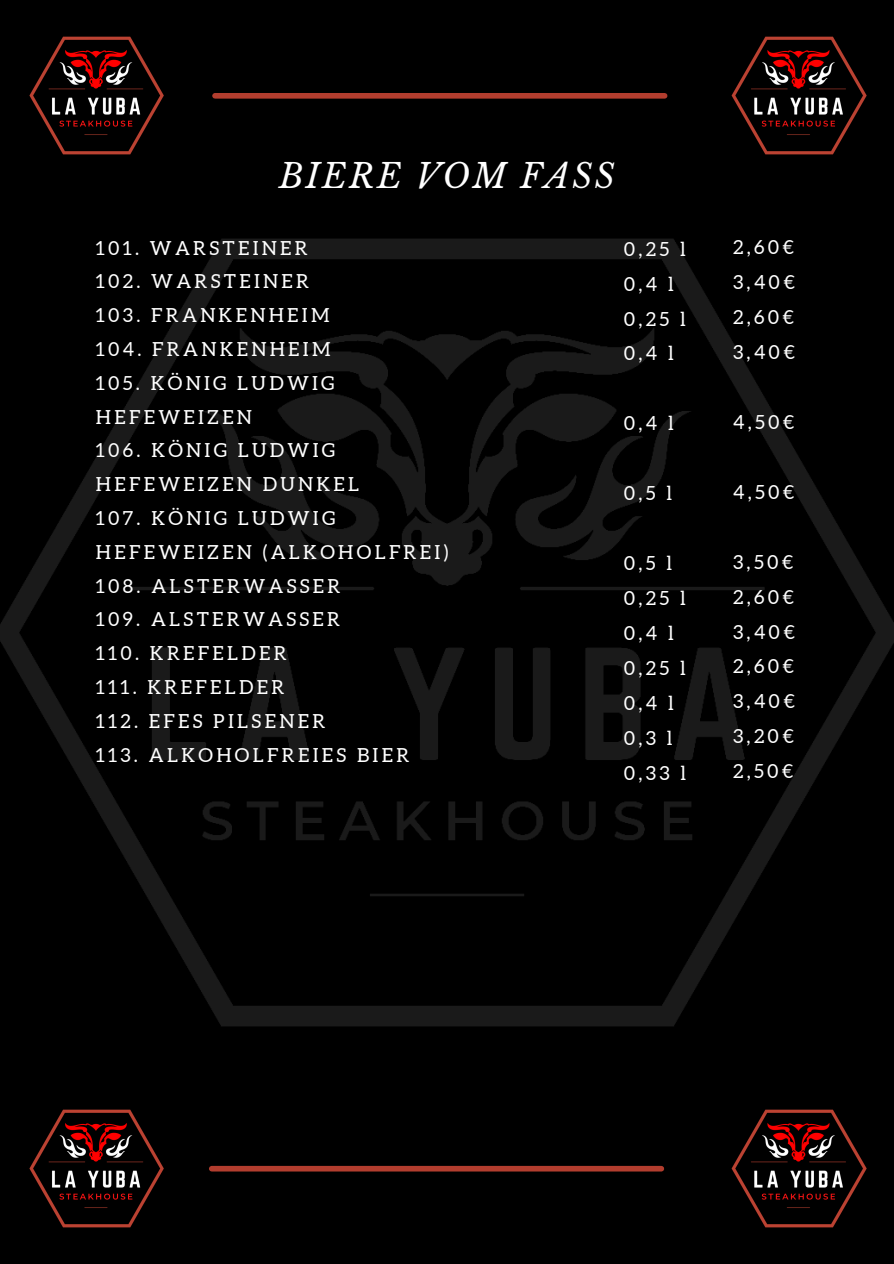
<style>
.page{position:relative;width:894px;height:1264px;background:#fff}
.page>*{position:absolute;margin:0;border:0;box-sizing:border-box;transform-origin:0 0}
.t1{font:italic 33.3px "Libre Baskerville";letter-spacing:.07em;color:#fff}
.t2{font:19.5px "Aleo";letter-spacing:.17em;color:#fff}
.t3{font:19.35px "Aleo";letter-spacing:.17em;color:#fff}
</style>
<div class="page">
<img style="left:0;top:0;width:893px;height:1263px">
<img style="left:0;top:0;width:191px;height:191px">
<img style="left:702px;top:0;width:191px;height:191px">
<img style="left:0;top:1072px;width:191px;height:191px">
<img style="left:702px;top:1072px;width:191px;height:191px">
<div style="left:215px;top:93px;width:449px;height:6px;background:#b23d2e"></div>
<div style="left:212px;top:1165px;width:449px;height:6px;background:#b23d2e"></div>
<p class="t1" style="left:279px;top:156px;width:337px">BIERE VOM FASS</p>
<p class="t3" style="left:96px;top:237px;width:213px">101. WARSTEINER</p>
<p class="t3" style="left:96px;top:270px;width:215px">102. WARSTEINER</p>
<p class="t3" style="left:96px;top:304px;width:235px">103. FRANKENHEIM</p>
<p class="t3" style="left:96px;top:338px;width:236px">104. FRANKENHEIM</p>
<p class="t3" style="left:96px;top:372px;width:240px">105. KÖNIG LUDWIG</p>
<p class="t3" style="left:96px;top:406px;width:158px">HEFEWEIZEN</p>
<p class="t3" style="left:96px;top:439px;width:241px">106. KÖNIG LUDWIG</p>
<p class="t3" style="left:96px;top:473px;width:265px">HEFEWEIZEN DUNKEL</p>
<p class="t3" style="left:96px;top:507px;width:241px">107. KÖNIG LUDWIG</p>
<p class="t3" style="left:96px;top:541px;width:354px">HEFEWEIZEN (ALKOHOLFREI)</p>
<p class="t3" style="left:96px;top:574px;width:246px">108. ALSTERWASSER</p>
<p class="t3" style="left:96px;top:608px;width:246px">109. ALSTERWASSER</p>
<p class="t3" style="left:96px;top:642px;width:192px">110. KREFELDER</p>
<p class="t3" style="left:96px;top:676px;width:190px">111. KREFELDER</p>
<p class="t3" style="left:96px;top:710px;width:231px">112. EFES PILSENER</p>
<p class="t3" style="left:96px;top:743px;width:315px">113. ALKOHOLFREIES BIER</p>
<p class="t2" style="left:623px;top:238px;width:63px">0,25 l</p>
<p class="t2" style="left:623px;top:273px;width:51px">0,4 l</p>
<p class="t2" style="left:623px;top:307px;width:63px">0,25 l</p>
<p class="t2" style="left:623px;top:342px;width:51px">0,4 l</p>
<p class="t2" style="left:623px;top:412px;width:51px">0,4 l</p>
<p class="t2" style="left:623px;top:482px;width:50px">0,5 l</p>
<p class="t2" style="left:623px;top:552px;width:50px">0,5 l</p>
<p class="t2" style="left:623px;top:587px;width:63px">0,25 l</p>
<p class="t2" style="left:623px;top:622px;width:51px">0,4 l</p>
<p class="t2" style="left:623px;top:657px;width:63px">0,25 l</p>
<p class="t2" style="left:623px;top:691px;width:51px">0,4 l</p>
<p class="t2" style="left:623px;top:726px;width:50px">0,3 l</p>
<p class="t2" style="left:623px;top:761px;width:64px">0,33 l</p>
<p class="t2" style="left:732px;top:236px;width:63px">2,60€</p>
<p class="t2" style="left:732px;top:271px;width:64px">3,40€</p>
<p class="t2" style="left:732px;top:306px;width:63px">2,60€</p>
<p class="t2" style="left:732px;top:341px;width:64px">3,40€</p>
<p class="t2" style="left:732px;top:411px;width:63px">4,50€</p>
<p class="t2" style="left:732px;top:481px;width:63px">4,50€</p>
<p class="t2" style="left:732px;top:551px;width:62px">3,50€</p>
<p class="t2" style="left:732px;top:585px;width:63px">2,60€</p>
<p class="t2" style="left:732px;top:620px;width:64px">3,40€</p>
<p class="t2" style="left:732px;top:655px;width:63px">2,60€</p>
<p class="t2" style="left:732px;top:690px;width:64px">3,40€</p>
<p class="t2" style="left:732px;top:725px;width:62px">3,20€</p>
<p class="t2" style="left:732px;top:760px;width:62px">2,50€</p>
</div>
